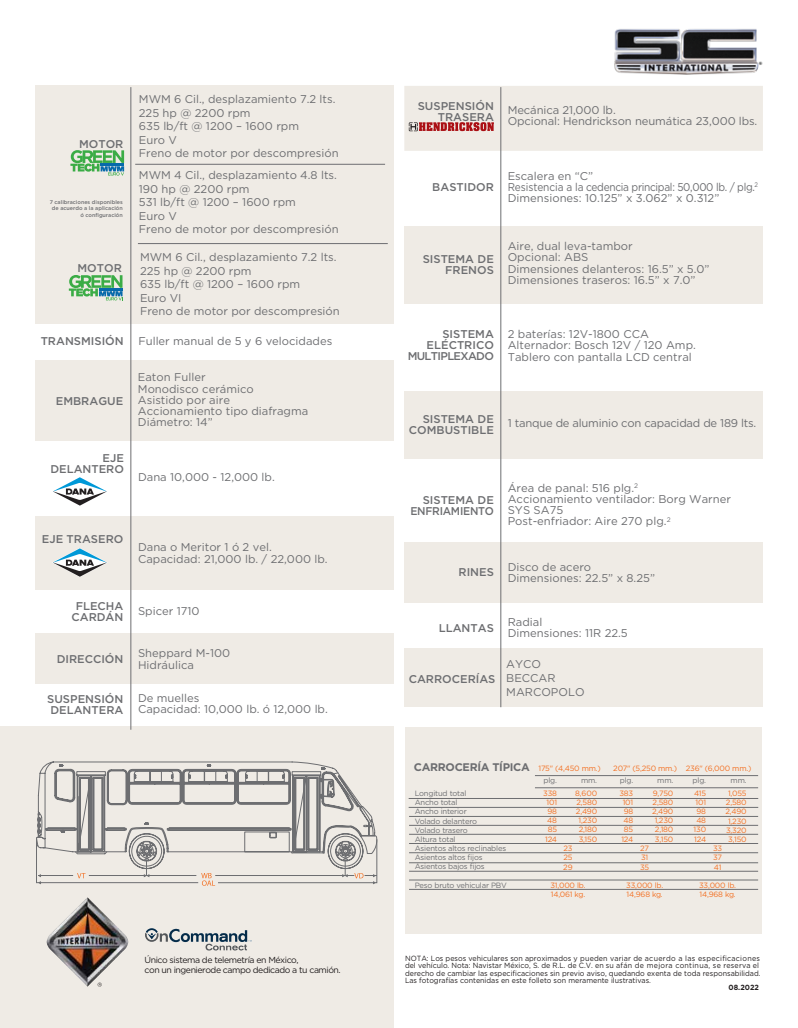
<style>
.page{position:relative;width:798px;height:1028px;background:#fff}
.page>*{position:absolute;margin:0;border:0;box-sizing:border-box;transform-origin:0 0}
.t1{font:11.25px/11.2px "Gotham";color:#6d6e71}
.t2{font:500 11.25px/11.2px "Gotham";color:#6d6e71;text-align:right}
.t3{font:11.25px "Gotham";letter-spacing:-.02em;color:#6d6e71}
.t4{font:500 11.25px/11.2px "Gotham";letter-spacing:-.025em;color:#6d6e71;text-align:right}
.t5{font:700 11px "Gotham";letter-spacing:-.025em;color:#6d6e71}
.t6{font:8.75px/10.5px "Gotham";letter-spacing:-.05em;color:#231f20}
.t7{font:7.62px/9.1px "Gotham";letter-spacing:-.025em;color:#f36f21;text-align:center}
.t8{font:7.62px/9.1px "Gotham";letter-spacing:-.025em;color:#6d6e71}
.t9{font:7.5px/7.5px "Gotham";color:#231f20;scale:.95 1}
.t10{font:700 7.5px "Gotham";color:#231f20;scale:.95 1}
.t11{font:500 5.38px/6.5px "Gotham";color:#6d6e71;text-align:right}
</style>
<div class="page">
<div style="left:405px;top:726px;width:356px;height:207px;background:#efebe5"></div>
<div style="left:0;top:726px;width:394px;height:302px;background:#efebe5"></div>
<div style="left:35px;top:86px;width:358px;height:238px;background:#efebe5"></div>
<div style="left:35px;top:360px;width:358px;height:81px;background:#efebe5"></div>
<div style="left:35px;top:516px;width:358px;height:74px;background:#efebe5"></div>
<div style="left:35px;top:633px;width:358px;height:51px;background:#efebe5"></div>
<div style="left:404px;top:86px;width:358px;height:65px;background:#efebe5"></div>
<div style="left:404px;top:226px;width:358px;height:77px;background:#efebe5"></div>
<div style="left:404px;top:391px;width:358px;height:67px;background:#efebe5"></div>
<div style="left:404px;top:542px;width:358px;height:61px;background:#efebe5"></div>
<div style="left:404px;top:648px;width:358px;height:58px;background:#efebe5"></div>
<hr style="left:130px;top:87px;width:1px;height:642px;background:#6d6e71">
<hr style="left:500px;top:87px;width:1px;height:620px;background:#6d6e71">
<hr style="left:534px;top:775px;width:223px;height:1px;background:#6d6e71">
<hr style="left:534px;top:787px;width:223px;height:1px;background:#6d6e71">
<hr style="left:408px;top:807px;width:350px;height:1px;background:#6d6e71">
<hr style="left:408px;top:798px;width:350px;height:1px;background:#6d6e71">
<hr style="left:409px;top:825px;width:348px;height:1px;background:#6d6e71">
<hr style="left:409px;top:816px;width:348px;height:1px;background:#6d6e71">
<hr style="left:409px;top:834px;width:348px;height:1px;background:#6d6e71">
<hr style="left:409px;top:843px;width:348px;height:1px;background:#6d6e71">
<hr style="left:409px;top:862px;width:348px;height:1px;background:#6d6e71">
<hr style="left:409px;top:871px;width:348px;height:1px;background:#6d6e71">
<hr style="left:409px;top:879px;width:348px;height:1px;background:#6d6e71">
<hr style="left:409px;top:889px;width:348px;height:1px;background:#6d6e71">
<hr style="left:409px;top:852px;width:348px;height:1px;background:#6d6e71">
<svg style="left:36px;top:761px;width:341px;height:124px"></svg>
<svg style="left:53px;top:477px;width:54px;height:29px"></svg>
<svg style="left:52px;top:548px;width:55px;height:29px"></svg>
<svg style="left:408px;top:122px;width:85px;height:9px"></svg>
<img style="left:47px;top:897px;width:81px;height:89px">
<svg style="left:98px;top:982px;width:4px;height:4px"></svg>
<img style="left:614px;top:29px;width:149px;height:46px">
<hr style="left:135px;top:164px;width:250px;height:1px;background:#6d6e71">
<hr style="left:138px;top:243px;width:249px;height:1px;background:#6d6e71">
<svg style="left:70px;top:150px;width:54px;height:25px"></svg>
<svg style="left:145px;top:928px;width:107px;height:22px"></svg>
<svg style="left:69px;top:275px;width:54px;height:25px"></svg>
<p class="t2" style="left:79px;top:138px;width:46px">MOTOR</p>
<p class="t11" style="left:50px;top:199px;width:75px">7 calibraciones disponibles de acuerdo a la aplicación ó configuración</p>
<p class="t2" style="left:77px;top:263px;width:46px">MOTOR</p>
<p class="t1" style="left:139px;top:92px;width:201px;line-height:13.5px">MWM 6 Cil., desplazamiento 7.2 lts.<br>225 hp @ 2200 rpm<br>635 lb/ft @ 1200 – 1600 rpm<br>Euro V<br>Freno de motor por descompresión</p>
<p class="t1" style="left:139px;top:168px;width:201px;line-height:13.5px">MWM 4 Cil., desplazamiento 4.8 lts.<br>190 hp @ 2200 rpm<br>531 lb/ft @ 1200 – 1600 rpm<br>Euro V<br>Freno de motor por descompresión</p>
<p class="t1" style="left:140px;top:250px;width:201px;line-height:13.5px">MWM 6 Cil., desplazamiento 7.2 lts.<br>225 hp @ 2200 rpm<br>635 lb/ft @ 1200 – 1600 rpm<br>Euro VI<br>Freno de motor por descompresión</p>
<p class="t2" style="left:41px;top:335px;width:84px">TRANSMISIÓN</p>
<p class="t1" style="left:138px;top:335px;width:195px">Fuller manual de 5 y 6 velocidades</p>
<p class="t2" style="left:56px;top:395px;width:69px">EMBRAGUE</p>
<p class="t2" style="left:50px;top:452px;width:75px">EJE<br>DELANTERO</p>
<p class="t1" style="left:138px;top:371px;width:172px">Eaton Fuller<br>Monodisco cerámico<br>Asistido por aire<br>Accionamiento tipo diafragma<br>Diámetro: 14”</p>
<p class="t1" style="left:138px;top:471px;width:138px">Dana 10,000 - 12,000 lb.</p>
<p class="t2" style="left:42px;top:533px;width:83px">EJE TRASERO</p>
<p class="t1" style="left:138px;top:540px;width:191px;line-height:12.5px">Dana o Meritor 1 ó 2 vel.<br>Capacidad: 21,000 lb. / 22,000 lb.</p>
<p class="t2" style="left:71px;top:600px;width:53px;text-align:center">FLECHA<br>CARDÁN</p>
<p class="t1" style="left:138px;top:605px;width:63px">Spicer 1710</p>
<p class="t2" style="left:57px;top:653px;width:68px">DIRECCIÓN</p>
<p class="t1" style="left:138px;top:646px;width:94px;line-height:12.5px">Sheppard M-100<br>Hidráulica</p>
<p class="t2" style="left:47px;top:693px;width:78px;text-align:left">SUSPENSIÓN<br>DELANTERA</p>
<p class="t1" style="left:138px;top:692px;width:191px">De muelles<br>Capacidad: 10,000 lb. ó 12,000 lb.</p>
<p class="t6" style="left:144px;top:954px;width:197px">Único sistema de telemetría en México,<br>con un ingenierode campo dedicado a tu camión.</p>
<p class="t2" style="left:417px;top:100px;width:78px">SUSPENSIÓN<br>TRASERA</p>
<p class="t1" style="left:507px;top:104px;width:251px">Mecánica 21,000 lb.<br>Opcional: Hendrickson neumática 23,000 lbs.</p>
<p class="t2" style="left:432px;top:181px;width:63px">BASTIDOR</p>
<p class="t1" style="left:507px;top:170px;width:252px">Escalera en “C”<br>Resistencia a la cedencia principal: 50,000 lb. / plg.<sup>2<br></sup>Dimensiones: 10.125” x 3.062” x 0.312”</p>
<p class="t2" style="left:422px;top:253px;width:73px">SISTEMA DE<br>FRENOS</p>
<p class="t1" style="left:507px;top:240px;width:203px">Aire, dual leva-tambor<br>Opcional: ABS<br>Dimensiones delanteros: 16.5” x 5.0”<br>Dimensiones traseros: 16.5” x 7.0”</p>
<p class="t2" style="left:407px;top:328px;width:88px">SISTEMA<br>ELÉCTRICO<br>MULTIPLEXADO</p>
<p class="t1" style="left:507px;top:328px;width:189px">2 baterías: 12V-1800 CCA<br>Alternador: Bosch 12V / 120 Amp.<br>Tablero con pantalla LCD central</p>
<p class="t2" style="left:409px;top:413px;width:86px">SISTEMA DE<br>COMBUSTIBLE</p>
<p class="t3" style="left:507px;top:416px;width:250px">1 tanque de aluminio con capacidad de 189 lts.</p>
<p class="t4" style="left:410px;top:494px;width:85px">SISTEMA DE<br>ENFRIAMIENTO</p>
<p class="t1" style="left:507px;top:482px;width:225px">Área de panal: 516 plg.<sup>2<br></sup>Accionamiento ventilador: Borg Warner<br>SYS SA75<br>Post-enfriador: Aire 270 plg.<sup>2</sup></p>
<p class="t2" style="left:458px;top:566px;width:37px">RINES</p>
<p class="t1" style="left:507px;top:561px;width:149px">Disco de acero<br>Dimensiones: 22.5” x 8.25”</p>
<p class="t2" style="left:438px;top:622px;width:57px">LLANTAS</p>
<p class="t2" style="left:408px;top:673px;width:88px">CARROCERÍAS</p>
<p class="t1" style="left:507px;top:616px;width:121px">Radial<br>Dimensiones: 11R 22.5</p>
<p class="t1" style="left:506px;top:657px;width:80px;line-height:13.5px">AYCO<br>BECCAR<br>MARCOPOLO</p>
<p class="t5" style="left:413px;top:759px;width:118px">CARROCERÍA TÍPICA</p>
<p class="t8" style="left:414px;top:788px;width:93px">Longitud total<br>Ancho total<br>Ancho interior<br>Volado delantero<br>Volado trasero<br>Altura total<br>Asientos altos reclinables<br>Asientos altos fijos<br>Asientos bajos fijos</p>
<p class="t8" style="left:414px;top:880px;width:94px">Peso bruto vehicular PBV</p>
<p class="t7" style="left:538px;top:763px;width:64px">175" (4,450 mm.)</p>
<p class="t7" style="left:613px;top:763px;width:140px">207" (5,250 mm.) 236" (6,000 mm.)</p>
<p class="t8" style="left:581px;top:775px;width:18px">mm.</p>
<p class="t8" style="left:619px;top:775px;width:15px">plg.</p>
<p class="t8" style="left:657px;top:775px;width:18px">mm.</p>
<p class="t8" style="left:692px;top:775px;width:15px">plg.</p>
<p class="t8" style="left:730px;top:775px;width:18px">mm.</p>
<p class="t7" style="left:575px;top:788px;width:23px">8,600<br>2,580<br>2,490<br>1,230<br>2,180<br>3,150</p>
<p class="t7" style="left:619px;top:788px;width:15px">383<br>101<br>98<br>48<br>85<br>124</p>
<p class="t7" style="left:652px;top:788px;width:23px">9,750<br>2,580<br>2,490<br>1,230<br>2,180<br>3,150</p>
<p class="t7" style="left:693px;top:788px;width:14px">415<br>101<br>98<br>48<br>130<br>124</p>
<p class="t7" style="left:725px;top:788px;width:23px">1,055<br>2,580<br>2,490<br>1,230<br>3,320<br>3,150</p>
<p class="t7" style="left:563px;top:843px;width:11px;text-align:justify">23<br>25<br>29</p>
<p class="t7" style="left:550px;top:880px;width:37px;text-align:left">31,000 lb.<br>14,061 kg.</p>
<p class="t8" style="left:543px;top:775px;width:15px">plg.</p>
<p class="t7" style="left:543px;top:788px;width:15px">338<br>101<br>98<br>48<br>85<br>124</p>
<p class="t7" style="left:640px;top:843px;width:11px;text-align:left">27<br>31<br>35</p>
<p class="t7" style="left:626px;top:880px;width:39px;text-align:left">33,000 lb.<br>14,968 kg.</p>
<p class="t7" style="left:712px;top:843px;width:11px;text-align:justify">33<br>37<br>41</p>
<p class="t7" style="left:698px;top:880px;width:39px;text-align:left">33,000 lb.<br>14,968 kg.</p>
<p class="t9" style="left:405px;top:954px;width:375px">NOTA: Los pesos vehiculares son aproximados y pueden variar de acuerdo a las especificaciones del vehículo. Nota: Navistar México, S. de R.L. de C.V. en su afán de mejora continua, se reserva el derecho de cambiar las especificaciones sin previo aviso, quedando exenta de toda responsabilidad.<br>Las fotografías contenidas en este folleto son meramente ilustrativas.</p>
<p class="t10" style="left:728px;top:982px;width:33px">08.2022</p>
</div>
